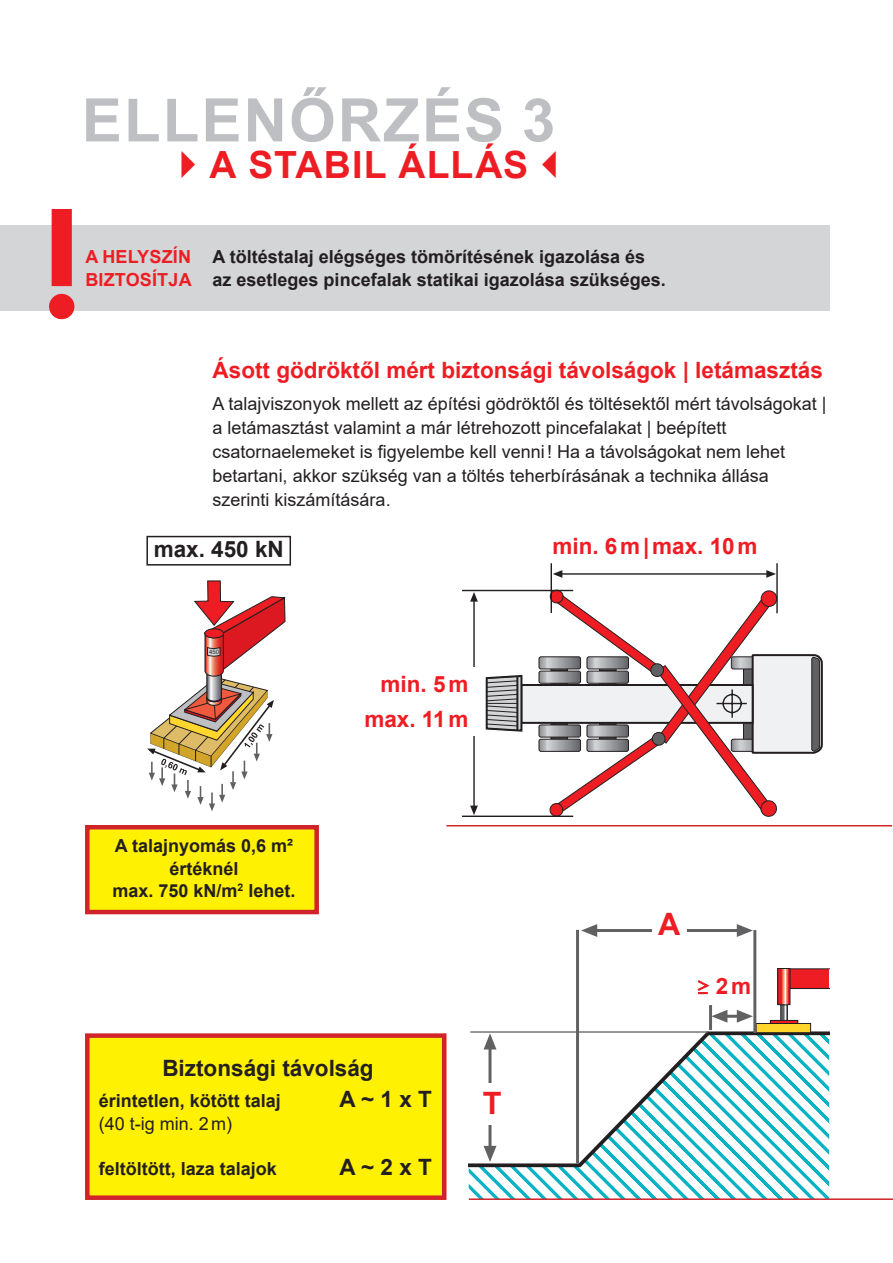
<style>
.page{position:relative;width:893px;height:1263px;background:#fff}
.page>*{position:absolute;margin:0;border:0;box-sizing:border-box;transform-origin:0 0}
.t1{font:600 143.4px "Futura ND";color:#ee1d23}
.t2{font:700 60px "Arial";letter-spacing:.035em;color:#bebfc2}
.t3{font:700 37.5px "Arial";letter-spacing:.03em;color:#ee1d23}
.t4{font:700 30.9px "Arial";color:#ee1d23}
.t5{font:700 22.5px/35.5px "Arial";color:#ee1d23;text-align:right}
.t6{font:700 22.5px "Arial";color:#231f20}
.t7{font:18px/24px "Arial";color:#231f20}
.t8{font:700 18px/22.5px "Arial";color:#231f20}
.t9{font:700 18px/22.5px "Arial";letter-spacing:.01em;color:#ee1d23}
.t10{font:6px "Arial";color:#231f20}
</style>
<div class="page">
<svg style="left:147px;top:581px;width:138px;height:230px"></svg>
<div style="left:761px;top:591px;width:16px;height:16px;border:1px solid #231f20;border-radius:50%"></div>
<svg style="left:748px;top:592px;width:75px;height:224px"></svg>
<svg style="left:463px;top:589px;width:285px;height:227px"></svg>
<hr style="left:473px;top:601px;width:2px;height:205px;background:#231f20">
<svg style="left:470px;top:805px;width:8px;height:10px"></svg>
<svg style="left:470px;top:592px;width:8px;height:10px"></svg>
<hr style="left:776px;top:563px;width:2px;height:50px;background:#231f20">
<hr style="left:551px;top:563px;width:1px;height:50px;background:#231f20">
<hr style="left:562px;top:573px;width:205px;height:2px;background:#231f20">
<svg style="left:766px;top:570px;width:10px;height:8px"></svg>
<svg style="left:553px;top:570px;width:9px;height:8px"></svg>
<svg style="left:469px;top:1169px;width:360px;height:29px"></svg>
<svg style="left:469px;top:1029px;width:360px;height:140px"></svg>
<svg style="left:790px;top:969px;width:39px;height:20px"></svg>
<hr style="left:787px;top:968px;width:1px;height:36px;background:#f26648">
<hr style="left:786px;top:968px;width:1px;height:36px;background:#f6977a">
<hr style="left:785px;top:968px;width:1px;height:36px;background:#fcc9b4">
<hr style="left:783px;top:968px;width:1px;height:36px;background:#fcc9b4">
<hr style="left:782px;top:968px;width:1px;height:36px;background:#f6977a">
<hr style="left:781px;top:968px;width:1px;height:36px;background:#f26648">
<hr style="left:780px;top:968px;width:1px;height:36px;background:#e91c22">
<hr style="left:779px;top:968px;width:1px;height:36px;background:#e51b21">
<div style="left:777px;top:968px;width:13px;height:37px;border:1px solid #231f20"></div>
<div style="left:756px;top:1023px;width:55px;height:10px;background:#ffd62c"></div>
<div style="left:756px;top:1023px;width:55px;height:10px;border:1px solid #231f20"></div>
<svg style="left:782px;top:1005px;width:6px;height:15px"></svg>
<div style="left:780px;top:1005px;width:7px;height:17px;border:1px solid #231f20"></div>
<div style="left:770px;top:1020px;width:28px;height:4px;border:1px solid #231f20"></div>
<hr style="left:753px;top:930px;width:3px;height:103px;background:#616164">
<hr style="left:709px;top:1005px;width:3px;height:25px;background:#616164">
<hr style="left:576px;top:930px;width:3px;height:233px;background:#616164">
<hr style="left:597px;top:929px;width:143px;height:3px;background:#616164">
<svg style="left:737px;top:924px;width:16px;height:13px"></svg>
<svg style="left:581px;top:924px;width:16px;height:13px"></svg>
<hr style="left:488px;top:1048px;width:3px;height:99px;background:#616164">
<svg style="left:484px;top:1033px;width:12px;height:16px"></svg>
<svg style="left:484px;top:1146px;width:12px;height:16px"></svg>
<hr style="left:470px;top:1031px;width:238px;height:2px;background:#616164">
<svg style="left:712px;top:1010px;width:41px;height:13px"></svg>
<div style="left:0;top:225px;width:829px;height:85px;background:#d4d5d7"></div>
<div style="left:85px;top:1033px;width:361px;height:167px;background:#fff101;border:4px solid #d1232a"></div>
<div style="left:85px;top:825px;width:234px;height:89px;background:#fff101;border:4px solid #d1232a"></div>
<svg style="left:697px;top:980px;width:13px;height:14px"></svg>
<div style="left:652px;top:912px;width:35px;height:29px;background:#fff"></div>
<div style="left:146px;top:536px;width:145px;height:30px;border:2px solid #231f20"></div>
<div style="left:482px;top:1083px;width:24px;height:42px;background:#fff"></div>
<hr style="left:446px;top:825px;width:446px;height:1px;background:#d1232a">
<div style="left:332px;top:667px;width:145px;height:68px;background:#fff"></div>
<hr style="left:469px;top:1198px;width:424px;height:2px;background:#d1232a">
<h2 class="t2" style="left:82px;top:78px;width:475px">ELLENŐRZÉS 3</h2>
<h3 class="t3" style="left:210px;top:138px;width:320px">A STABIL ÁLLÁS</h3>
<h1 class="t1" style="left:41px;top:167px;width:42px">!</h1>
<p class="t9" style="left:85px;top:246px;width:108px">A HELYSZÍN<br>BIZTOSÍTJA</p>
<p class="t8" style="left:213px;top:246px;width:455px">A töltéstalaj elégséges tömörítésének igazolása és az esetleges pincefalak statikai igazolása szükséges.</p>
<p class="t5" style="left:213px;top:352px;width:612px">Ásott gödröktől mért biztonsági távolságok | letámasztás</p>
<p class="t7" style="left:213px;top:392px;width:615px">A talajviszonyok mellett az építési gödröktől és töltésektől mért távolságokat | a letámasztást valamint a már létrehozott pincefalakat | beépített csatornaelemeket is figyelembe kell venni! Ha a távolságokat nem lehet betartani, akkor szükség van a töltés teherbírásának a technika állása szerinti kiszámítására.</p>
<p class="t6" style="left:154px;top:534px;width:132px">max. 450 kN</p>
<p class="t5" style="left:552px;top:528px;width:207px">min. 6m|max. 10m</p>
<p class="t10" style="left:209px;top:648px;width:12px">450</p>
<p class="t5" style="left:364px;top:666px;width:106px">min. 5m max. 11m</p>
<p class="t8" style="left:112px;top:835px;width:184px;text-align:center">A talajnyomás 0,6 m² értéknél<br>max. 750 kN/m<sup>2</sup> lehet.</p>
<p class="t6" style="left:162px;top:1053px;width:213px">Biztonsági távolság</p>
<p class="t8" style="left:99px;top:1090px;width:184px">érintetlen, kötött talaj</p>
<p class="t6" style="left:340px;top:1084px;width:94px">A ~ 1 x T</p>
<p class="t7" style="left:99px;top:1111px;width:135px">(40 t-ig min. 2m)</p>
<p class="t8" style="left:99px;top:1157px;width:180px">feltöltött, laza talajok</p>
<p class="t6" style="left:340px;top:1151px;width:94px">A ~ 2 x T</p>
<h3 class="t4" style="left:483px;top:1081px;width:20px">T</h3>
<h3 class="t4" style="left:658px;top:902px;width:24px">A</h3>
<p class="t5" style="left:716px;top:969px;width:37px">2m</p>
</div>
